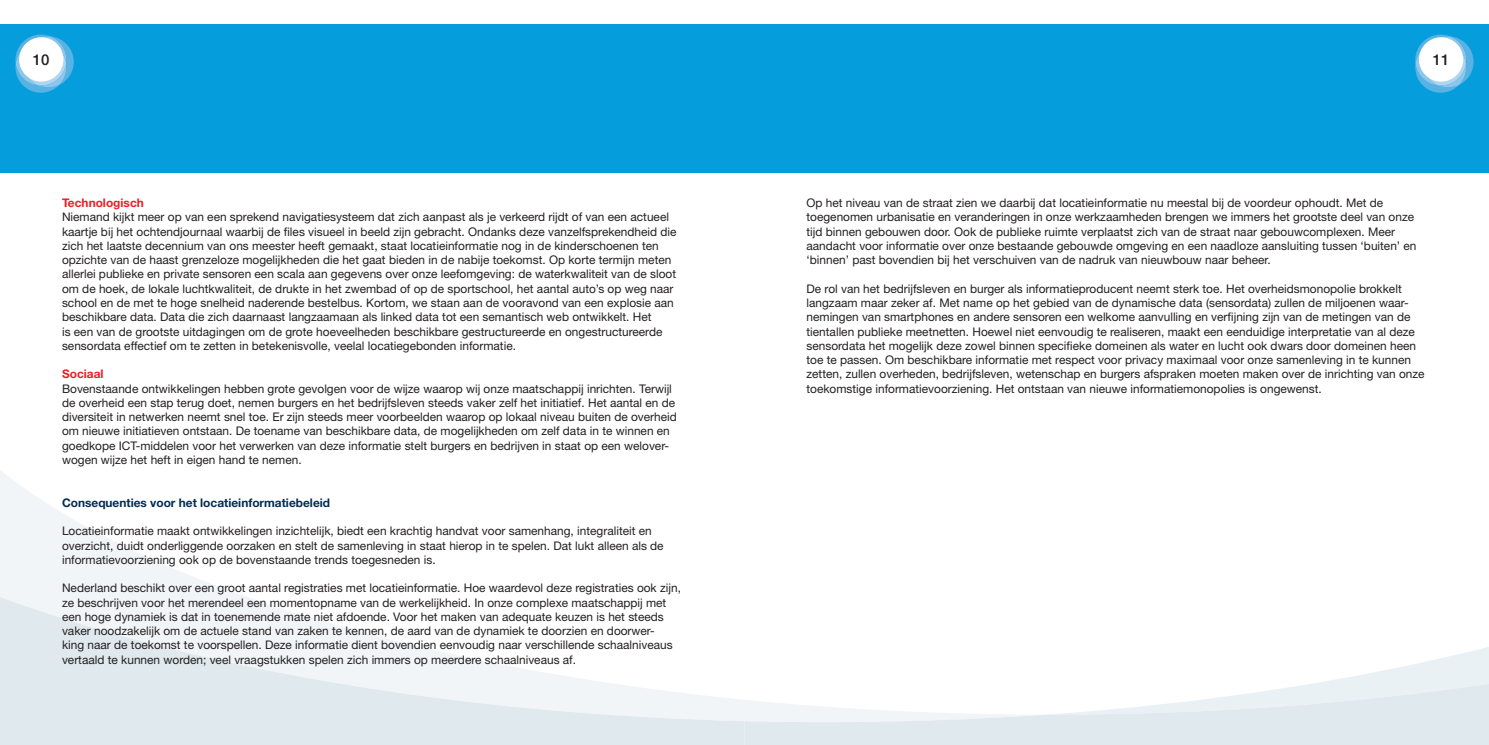
<style>
.page{position:relative;width:1489px;height:745px;background:#fff}
.page>*{position:absolute;margin:0;border:0;box-sizing:border-box;transform-origin:0 0}
.t1{font:500 15px "Helvetica Neue LT Std";color:#231f20}
.t2{font:11.88px/14.2px "Helvetica Neue LT Std";color:#231f20}
.t3{font:700 11.88px "Helvetica Neue LT Std";color:#002c55}
.t4{font:700 11.88px "Helvetica Neue LT Std";color:#ee1d23}
</style>
<div class="page">
<svg style="left:1318px;top:647px;width:170px;height:36px"></svg>
<svg style="left:744px;top:683px;width:744px;height:61px;fill:#e0e9ee"></svg>
<svg style="left:0;top:471px;width:242px;height:125px"></svg>
<svg style="left:0;top:596px;width:744px;height:148px"></svg>
<div style="left:0;top:25px;width:744px;height:148px;background:#069ddc"></div>
<svg style="left:15px;top:35px;width:59px;height:58px"></svg>
<div style="left:19px;top:37px;width:44px;height:44px;background:#fff;border-radius:50%"></div>
<div style="left:744px;top:25px;width:744px;height:148px;background:#069ddc"></div>
<svg style="left:1415px;top:35px;width:58px;height:58px"></svg>
<div style="left:1418px;top:37px;width:44px;height:44px;background:#fff;border-radius:50%"></div>
<p class="t1" style="left:33px;top:50px;width:18px">10</p>
<p class="t1" style="left:1432px;top:50px;width:18px">11</p>
<p class="t4" style="left:62px;top:195px;width:83px">Technologisch</p>
<p class="t2" style="left:62px;top:210px;width:616px">Niemand kijkt meer op van een sprekend navigatiesysteem dat zich aanpast als je verkeerd rijdt of van een actueel kaartje bij het ochtendjournaal waarbij de files visueel in beeld zijn gebracht. Ondanks deze vanzelfsprekendheid die zich het laatste decennium van ons meester heeft gemaakt, staat locatieinformatie nog in de kinderschoenen ten opzichte van de haast grenzeloze mogelijkheden die het gaat bieden in de nabije toekomst. Op korte termijn meten allerlei publieke en private sensoren een scala aan gegevens over onze leefomgeving: de waterkwaliteit van de sloot om de hoek, de lokale luchtkwaliteit, de drukte in het zwembad of op de sportschool, het aantal auto’s op weg naar school en de met te hoge snelheid naderende bestelbus. Kortom, we staan aan de vooravond van een explosie aan beschikbare data. Data die zich daarnaast langzaamaan als linked data tot een semantisch web ontwikkelt. Het<br>is een van de grootste uitdagingen om de grote hoeveelheden beschikbare gestructureerde en ongestructureerde sensordata effectief om te zetten in betekenisvolle, veelal locatiegebonden informatie.</p>
<p class="t4" style="left:62px;top:366px;width:43px">Sociaal</p>
<p class="t2" style="left:62px;top:381px;width:616px">Bovenstaande ontwikkelingen hebben grote gevolgen voor de wijze waarop wij onze maatschappij inrichten. Terwijl de overheid een stap terug doet, nemen burgers en het bedrijfsleven steeds vaker zelf het initiatief. Het aantal en de diversiteit in netwerken neemt snel toe. Er zijn steeds meer voorbeelden waarop op lokaal niveau buiten de overheid om nieuwe initiatieven ontstaan. De toename van beschikbare data, de mogelijkheden om zelf data in te winnen en goedkope ICT-middelen voor het verwerken van deze informatie stelt burgers en bedrijven in staat op een welover&shy;wogen wijze het heft in eigen hand te nemen.</p>
<p class="t3" style="left:62px;top:495px;width:269px">Consequenties voor het locatieinformatiebeleid</p>
<p class="t2" style="left:62px;top:523px;width:603px">Locatieinformatie maakt ontwikkelingen inzichtelijk, biedt een krachtig handvat voor samenhang, integraliteit en overzicht, duidt onderliggende oorzaken en stelt de samenleving in staat hierop in te spelen. Dat lukt alleen als de informatievoorziening ook op de bovenstaande trends toegesneden is.</p>
<p class="t2" style="left:62px;top:580px;width:620px">Nederland beschikt over een groot aantal registraties met locatieinformatie. Hoe waardevol deze registraties ook zijn, ze beschrijven voor het merendeel een momentopname van de werkelijkheid. In onze complexe maatschappij met een hoge dynamiek is dat in toenemende mate niet afdoende. Voor het maken van adequate keuzen is het steeds vaker noodzakelijk om de actuele stand van zaken te kennen, de aard van de dynamiek te doorzien en doorwer-<br>king naar de toekomst te voorspellen. Deze informatie dient bovendien eenvoudig naar verschillende schaalniveaus vertaald te kunnen worden; veel vraagstukken spelen zich immers op meerdere schaalniveaus af.</p>
<p class="t2" style="left:806px;top:195px;width:611px">Op het niveau van de straat zien we daarbij dat locatieinformatie nu meestal bij de voordeur ophoudt. Met de toegenomen urbanisatie en veranderingen in onze werkzaamheden brengen we immers het grootste deel van onze tijd binnen gebouwen door. Ook de publieke ruimte verplaatst zich van de straat naar gebouwcomplexen. Meer aandacht voor informatie over onze bestaande gebouwde omgeving en een naadloze aansluiting tussen ‘buiten’ en ‘binnen’ past bovendien bij het verschuiven van de nadruk van nieuwbouw naar beheer.</p>
<p class="t2" style="left:806px;top:281px;width:619px">De rol van het bedrijfsleven en burger als informatieproducent neemt sterk toe. Het overheidsmonopolie brokkelt langzaam maar zeker af. Met name op het gebied van de dynamische data (sensordata) zullen de miljoenen waar&shy;nemingen van smartphones en andere sensoren een welkome aanvulling en verfijning zijn van de metingen van de tientallen publieke meetnetten. Hoewel niet eenvoudig te realiseren, maakt een eenduidige interpretatie van al deze sensordata het mogelijk deze zowel binnen specifieke domeinen als water en lucht ook dwars door domeinen heen toe te passen. Om beschikbare informatie met respect voor privacy maximaal voor onze samenleving in te kunnen zetten, zullen overheden, bedrijfsleven, wetenschap en burgers afspraken moeten maken over de inrichting van onze toekomstige informatievoorziening. Het ontstaan van nieuwe informatiemonopolies is ongewenst.</p>
</div>
